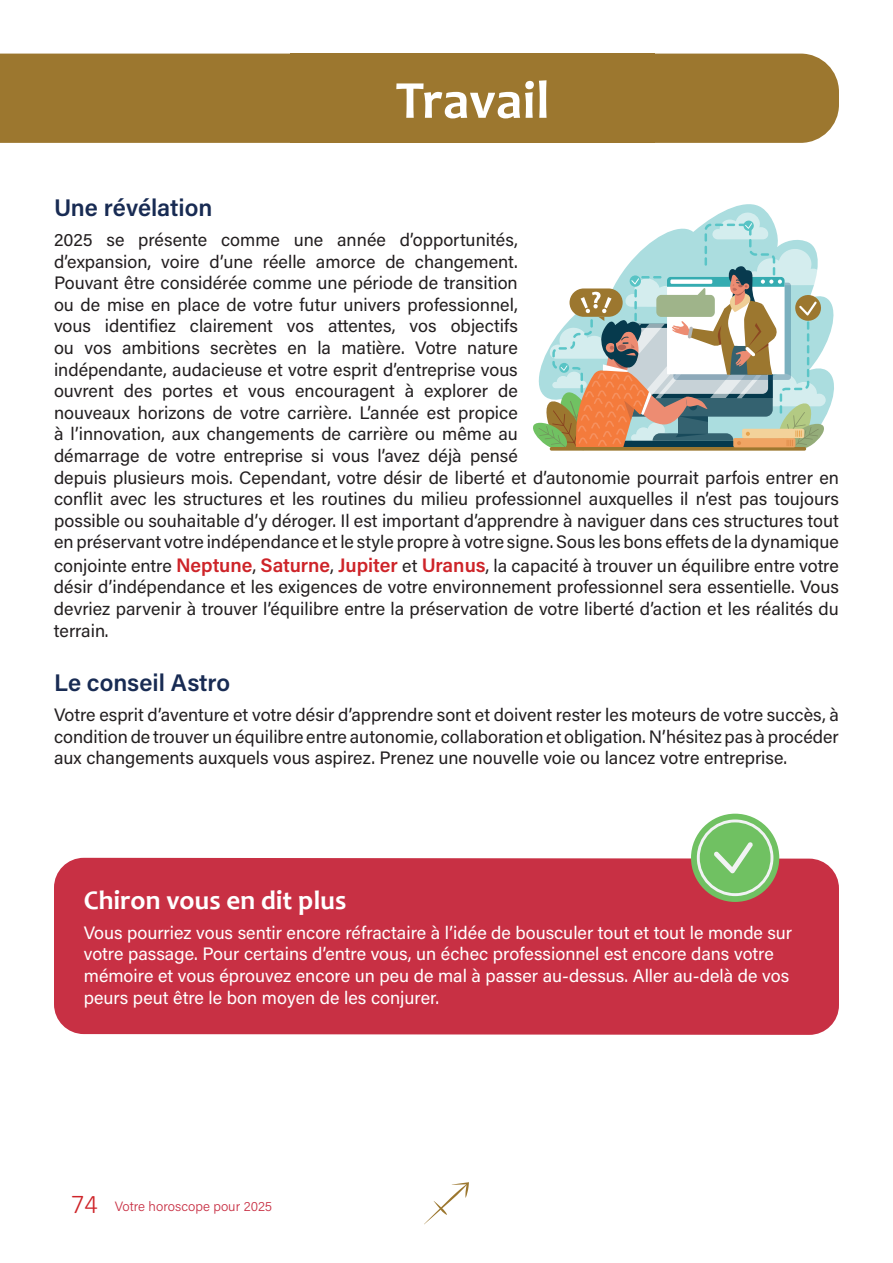
<style>
.page{position:relative;width:893px;height:1263px;background:#fff}
.page>*{position:absolute;margin:0;border:0;box-sizing:border-box;transform-origin:0 0}
.t1{font:700 54px "Candara";color:#fff}
.t2{font:700 27px "Candara";color:#fff}
.t3{font:600 24px "Acumin Pro";color:#182b53}
.t4{font:18px/21.6px "Acumin Pro";color:#231f20;text-align:justify}
.t5{font:18px/21.6px "Acumin Pro";color:#fff}
.t6{font:300 13.5px "Acumin Pro";color:#c83044}
.s1{font-weight:600;font-size:19.5px;color:#ce2429}
.s2{font-family:"Calibri";font-size:27px;color:#ce2429}
</style>
<div class="page">
<svg style="left:424px;top:1182px;width:45px;height:42px"></svg>
<div style="left:54px;top:858px;width:785px;height:177px;background:#c83044"></div>
<div style="left:0;top:54px;width:839px;height:89px;background:#9c772f"></div>
<div style="left:291px;top:54px;width:364px;height:89px;background:#9c772f"></div>
<svg style="left:721px;top:204px;width:113px;height:211px"></svg>
<svg style="left:533px;top:213px;width:293px;height:238px"></svg>
<div style="left:691px;top:814px;width:88px;height:88px;background:#70c162;border-radius:50%"></div>
<svg style="left:697px;top:819px;width:76px;height:77px"></svg>
<h1 class="t1" style="left:396px;top:66px;width:155px">Travail</h1>
<h3 class="t3" style="left:54px;top:191px;width:160px">Une révélation</h3>
<p class="t4" style="left:54px;top:228px;width:786px;text-align:left">2025 se présente comme une année d’opportunités,<br>d’expansion, voire d’une réelle amorce de changement.<br>Pouvant être considérée comme une période de transition<br>ou de mise en place de votre futur univers professionnel,<br>vous identifiez clairement vos attentes, vos objectifs<br>ou vos ambitions secrètes en la matière. Votre nature<br>indépendante, audacieuse et votre esprit d’entreprise vous<br>ouvrent des portes et vous encouragent à explorer de<br>nouveaux horizons de votre carrière. L’année est propice<br>à l’innovation, aux changements de carrière ou même au<br>démarrage de votre entreprise si vous l’avez déjà pensé<br>depuis plusieurs mois. Cependant, votre désir de liberté et d’autonomie pourrait parfois entrer en conflit avec les structures et les routines du milieu professionnel auxquelles il n’est pas toujours possible ou souhaitable d’y déroger. Il est important d’apprendre à naviguer dans ces structures tout en préservant votre indépendance et le style propre à votre signe. Sous les bons effets de la dynamique</p>
<p class="t4" style="left:54px;top:554px;width:786px">conjointe entre <span class="s1">Neptune</span>, <span class="s1">Saturne</span>, <span class="s1">Jupiter</span> et <span class="s1">Uranus</span>, la capacité à trouver un équilibre entre votre désir d’indépendance et les exigences de votre environnement professionnel sera essentielle. Vous devriez parvenir à trouver l’équilibre entre la préservation de votre liberté d’action et les réalités du terrain.</p>
<h3 class="t3" style="left:54px;top:666px;width:178px">Le conseil Astro</h3>
<p class="t4" style="left:54px;top:703px;width:786px">Votre esprit d’aventure et votre désir d’apprendre sont et doivent rester les moteurs de votre succès, à condition de trouver un équilibre entre autonomie, collaboration et obligation. N’hésitez pas à procéder aux changements auxquels vous aspirez. Prenez une nouvelle voie ou lancez votre entreprise.</p>
<h2 class="t2" style="left:84px;top:883px;width:264px">Chiron vous en dit plus</h2>
<p class="t5" style="left:84px;top:921px;width:710px">Vous pourriez vous sentir encore réfractaire à l’idée de bousculer tout et tout le monde sur votre passage. Pour certains d’entre vous, un échec professionnel est encore dans votre mémoire et vous éprouvez encore un peu de mal à passer au-dessus. Aller au-delà de vos peurs peut être le bon moyen de les conjurer.</p>
<p class="t6" style="left:71px;top:1196px;width:203px"><span class="s2">74</span> Votre horoscope pour 2025</p>
</div>
